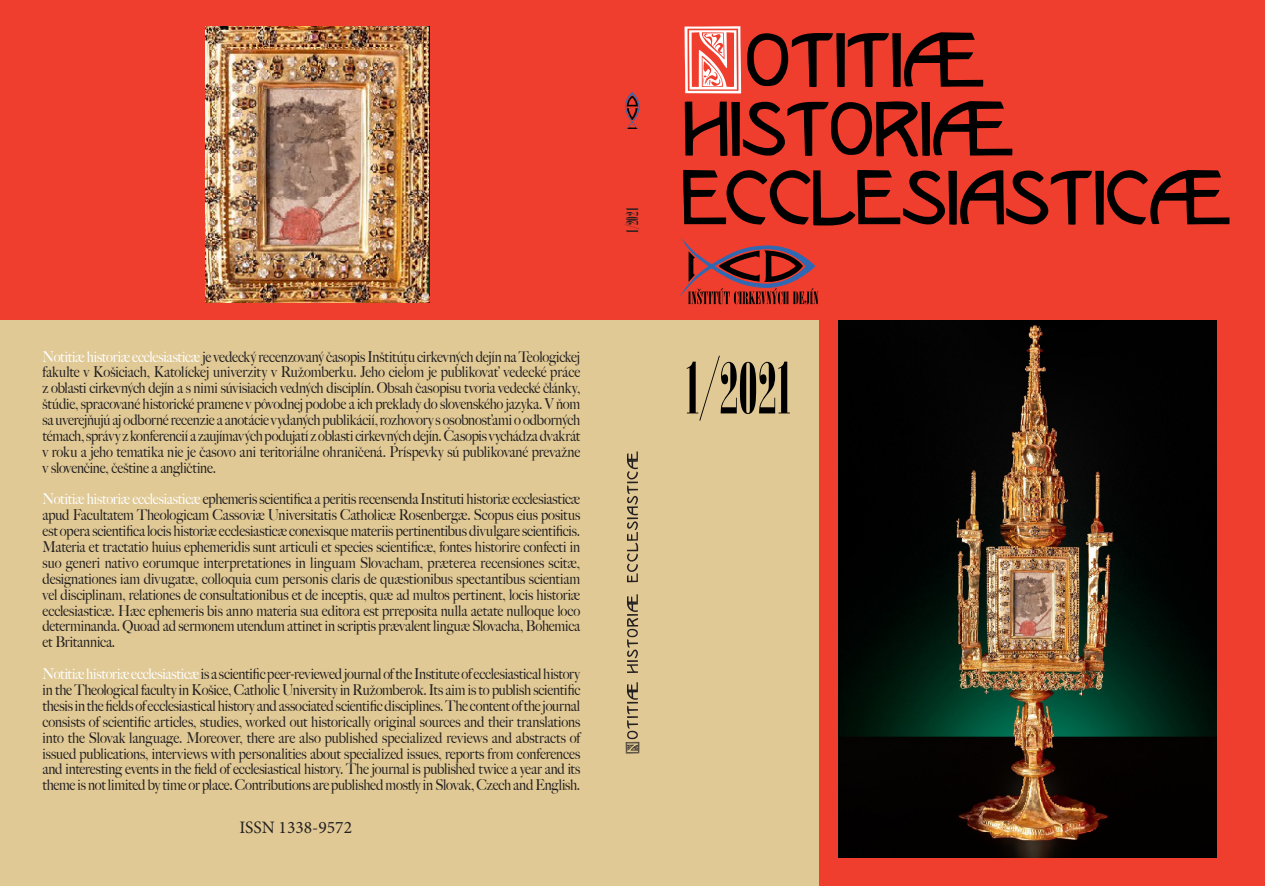
<style>
.page{position:relative;width:1265px;height:886px;background:#ef3e2e}
.page>*{position:absolute;margin:0;border:0;box-sizing:border-box;transform-origin:0 0}
.t1{font:76.5px "Arsis DEE";color:#000;scale:.92 1}
.t2{font:17.75px "Arsis DEE";color:#231f20;scale:.92 1}
.t3{font:17.5px "Minion Pro";color:#231f20}
.t4{font:500 15px/15.9px "Big Caslon";letter-spacing:-.015em;color:#231f20;text-align:justify;scale:.9 1}
.s1{color:#fff}
</style>
<div class="page">
<div style="left:0;top:321px;width:819px;height:565px;background:#e0c995"></div>
<svg style="left:626px;top:451px;width:13px;height:302px"></svg>
<svg style="left:681px;top:242px;width:138px;height:62px"></svg>
<svg style="left:624px;top:92px;width:16px;height:38px"></svg>
<svg style="left:685px;top:26px;width:56px;height:6px"></svg>
<svg style="left:683px;top:32px;width:547px;height:193px"></svg>
<img style="left:838px;top:321px;width:378px;height:536px">
<img style="left:206px;top:26px;width:224px;height:276px">
<p class="t2" style="left:623px;top:233px;width:29px;rotate:-90deg">1/2021</p>
<p class="t4" style="left:43px;top:348px;width:599px"><span class="s1">Notitiæ historiæ ecclesiasticæ</span> je vedecký recenzovaný časopis Inštitútu cirkevných dejín na Teologickej fakulte v Košiciach, Katolíckej univerzity v Ružomberku. Jeho cieľom je publikovať vedecké práce z oblasti cirkevných dejín a s nimi súvisiacich vedných disciplín. Obsah časopisu tvoria vedecké články, štúdie, spracované historické pramene v pôvodnej podobe a ich preklady do slovenského jazyka. V ňom sa uverejňujú aj odborné recenzie a anotácie vydaných publikácií, rozhovory s osobnosťami o odborných témach, správy z konferencií a zaujímavých podujatí z oblasti cirkevných dejín. Časopis vychádza dvakrát v roku a jeho tematika nie je časovo ani teritoriálne ohraničená. Príspevky sú publikované prevažne v slovenčine, češtine a angličtine.</p>
<p class="t4" style="left:43px;top:491px;width:599px"><span class="s1">Notitiæ historiæ ecclesiasticæ</span> ephemeris scientifica a peritis recensenda Instituti historiæ ecclesiasticæ apud Facultatem Theologicam Cassoviæ Universitatis Catholicæ Rosenbergæ. Scopus eius positus est opera scientifica locis historiæ ecclesiasticæ conexisque materiis pertinentibus divulgare scientificis.<br>Materia et tractatio huius ephemeridis sunt articuli et species scientificæ, fontes historire confecti in suo generi nativo eorumque interpretationes in linguam Slovacham, præterea recensiones scitæ, designationes iam divugatæ, colloquia cum personis claris de quæstionibus spectantibus scientiam vel disciplinam, relationes de consultationibus et de inceptis, quæ ad multos pertinent, locis historiæ ecclesiasticæ. Hæc ephemeris bis anno materia sua editora est prreposita nulla aetate nulloque loco determinanda. Quoad ad sermonem utendum attinet in scriptis prævalent linguæ Slovacha, Bohemica et Britannica.</p>
<p class="t4" style="left:43px;top:665px;width:599px"><span class="s1">Notitiæ historiæ ecclesiasticæ</span>is a scientific peer-reviewed journal of the Institute of ecclesiastical history in the Theological faculty in Košice, Catholic University in Ružomberok. Its aim is to publish scientific thesis in the fields of ecclesiastical history and associated scientific disciplines. The content of the journal consists of scientific articles, studies, worked out historically original sources and their translations into the Slovak language. Moreover, there are also published specialized reviews and abstracts of issued publications, interviews with personalities about specialized issues, reports from conferences and interesting events in the field of ecclesiastical history. The journal is published twice a year and its theme is not limited by time or place. Contributions are published mostly in Slovak, Czech and English.</p>
<p class="t3" style="left:239px;top:816px;width:114px">ISSN 1338-9572</p>
<p class="t1" style="left:685px;top:349px;width:118px">1/2021</p>
</div>
